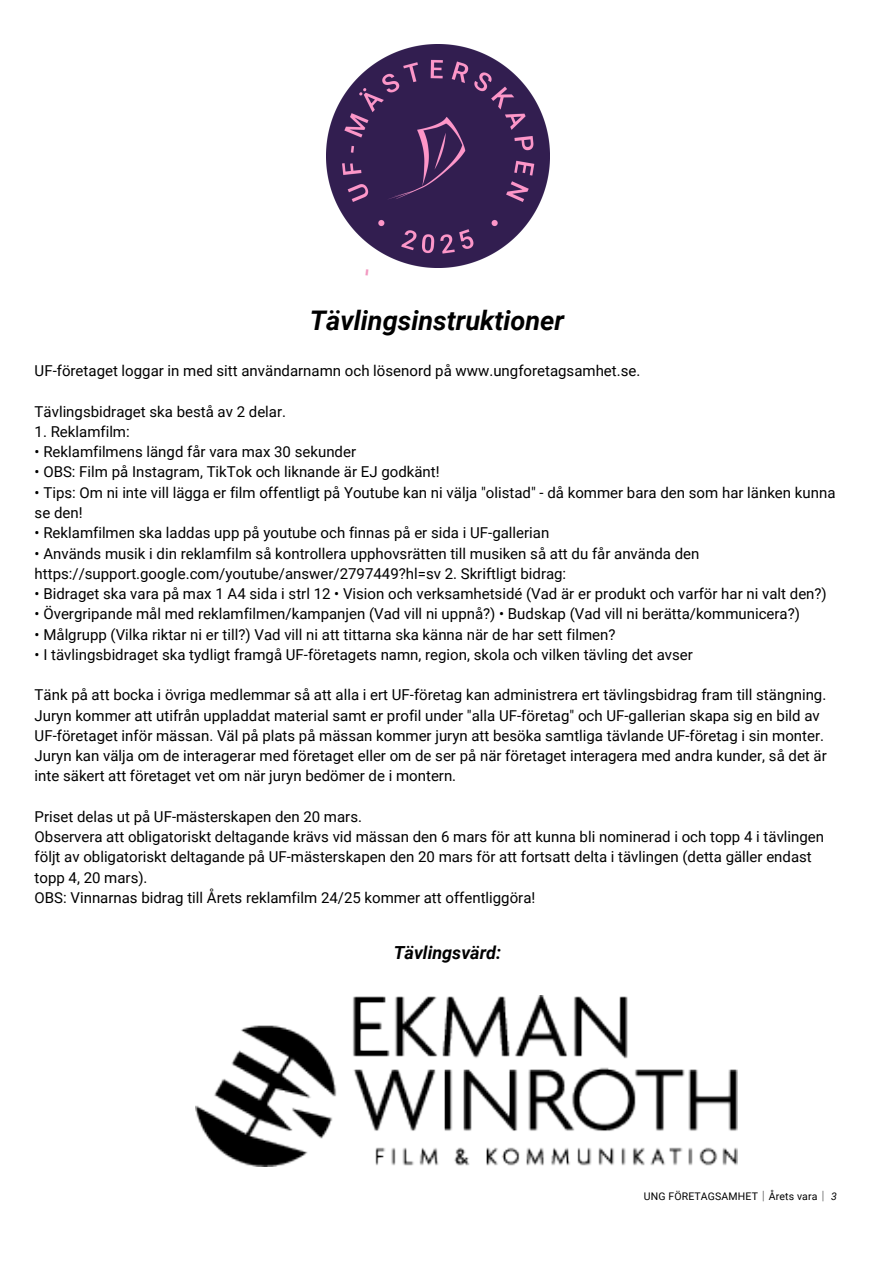
<style>
.page{position:relative;width:894px;height:1264px;background:#fff}
.page>*{position:absolute;margin:0;border:0;box-sizing:border-box;transform-origin:0 0}
.t1{font:italic 700 27px "Roboto";color:#000}
.t2{font:italic 700 18px "Roboto";color:#000}
.t3{font:15px/20.2px "Roboto";color:#000}
.t4{font:10.5px "Roboto";letter-spacing:.015em;color:#000}
.s1{font-family:"Noto Sans CJ Ksc"}
.s2{font-style:italic}
</style>
<div class="page">
<img style="left:326px;top:44px;width:223px;height:223px">
<img style="left:195px;top:995px;width:542px;height:171px">
<h3 class="t1" style="left:310px;top:305px;width:256px">Tävlingsinstruktioner</h3>
<h3 class="t3" style="left:35px;top:361px;width:607px">UF-företaget loggar in med sitt användarnamn och lösenord på www.ungforetagsamhet.se.</h3>
<h3 class="t3" style="left:35px;top:401px;width:253px">Tävlingsbidraget ska bestå av 2 delar.</h3>
<h3 class="t3" style="left:35px;top:421px;width:97px">1. Reklamfilm:</h3>
<h3 class="t3" style="left:35px;top:442px;width:323px">• Reklamfilmens längd får vara max 30 sekunder</h3>
<h3 class="t3" style="left:35px;top:462px;width:406px">• OBS: Film på Instagram, TikTok och liknande är EJ godkänt!</h3>
<h3 class="t3" style="left:35px;top:482px;width:802px">• Tips: Om ni inte vill lägga er film offentligt på Youtube kan ni välja "olistad" - då kommer bara den som har länken kunna se den!</h3>
<h3 class="t3" style="left:35px;top:523px;width:516px">• Reklamfilmen ska laddas upp på youtube och finnas på er sida i UF-gallerian</h3>
<h3 class="t3" style="left:35px;top:543px;width:666px">• Används musik i din reklamfilm så kontrollera upphovsrätten till musiken så att du får använda den https://support.google.com/youtube/answer/2797449?hl=sv 2. Skriftligt bidrag:</h3>
<h3 class="t3" style="left:35px;top:583px;width:793px">• Bidraget ska vara på max 1 A4 sida i strl 12 • Vision och verksamhetsidé (Vad är er produkt och varför har ni valt den?)</h3>
<h3 class="t3" style="left:35px;top:604px;width:766px">• Övergripande mål med reklamfilmen/kampanjen (Vad vill ni uppnå?) • Budskap (Vad vill ni berätta/kommunicera?)</h3>
<h3 class="t3" style="left:35px;top:624px;width:582px">• Målgrupp (Vilka riktar ni er till?) Vad vill ni att tittarna ska känna när de har sett filmen?</h3>
<h3 class="t3" style="left:35px;top:644px;width:659px">• I tävlingsbidraget ska tydligt framgå UF-företagets namn, region, skola och vilken tävling det avser</h3>
<h2 class="t3" style="left:35px;top:685px;width:793px">Tänk på att bocka i övriga medlemmar så att alla i ert UF-företag kan administrera ert tävlingsbidrag fram till stängning.<br>Juryn kommer att utifrån uppladdat material samt er profil under "alla UF-företag" och UF-gallerian skapa sig en bild av UF-företaget inför mässan. Väl på plats på mässan kommer juryn att besöka samtliga tävlande UF-företag i sin monter.<br>Juryn kan välja om de interagerar med företaget eller om de ser på när företaget interagera med andra kunder, så det är inte säkert att företaget vet om när juryn bedömer de i montern.</h2>
<p class="t3" style="left:35px;top:806px;width:790px">Priset delas ut på UF-mästerskapen den 20 mars.<br>Observera att obligatoriskt deltagande krävs vid mässan den 6 mars för att kunna bli nominerad i och topp 4 i tävlingen följt av obligatoriskt deltagande på UF-mästerskapen den 20 mars för att fortsatt delta i tävlingen (detta gäller endast topp 4, 20 mars).<br>OBS: Vinnarnas bidrag till Årets reklamfilm 24/25 kommer att offentliggöra!</p>
<h3 class="t2" style="left:393px;top:941px;width:109px">Tävlingsvärd:</h3>
<h1 class="t4" style="left:643px;top:1190px;width:194px">UNG FÖRETAGSAMHET<span class="s1">│</span>Årets vara<span class="s1">│</span> <span class="s2">3</span></h1>
</div>
